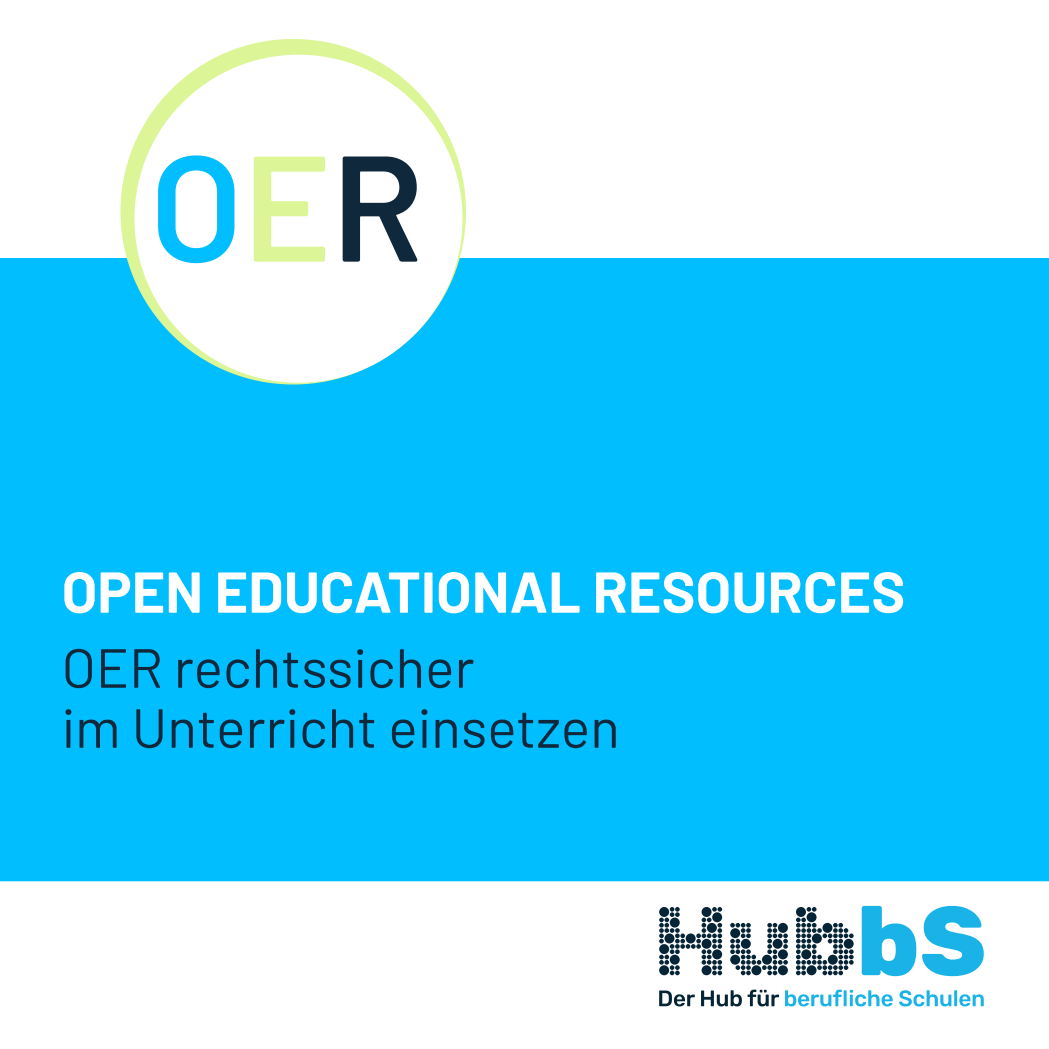
<style>
.page{position:relative;width:1049px;height:1049px;background:#fff}
.page>*{position:absolute;margin:0;border:0;box-sizing:border-box;transform-origin:0 0}
.t1{font:600 150px "Barlow";color:#00beff}
.t2{font:700 57.5px "Barlow";color:#fff}
.t3{font:55px/60px "Barlow";color:#0f283c}
.s1{color:#dcf596}
.s2{color:#0f283c}
</style>
<div class="page">
<div style="left:0;top:259px;width:1049px;height:618px;background:#00beff"></div>
<div style="left:0;top:874px;width:1049px;height:7px;background:#00beff"></div>
<svg style="left:785px;top:989px;width:199px;height:17px"></svg>
<svg style="left:659px;top:989px;width:120px;height:17px"></svg>
<svg style="left:730px;top:923px;width:58px;height:52px"></svg>
<svg style="left:659px;top:907px;width:63px;height:68px"></svg>
<svg style="left:796px;top:907px;width:58px;height:68px"></svg>
<svg style="left:862px;top:906px;width:122px;height:70px"></svg>
<div style="left:120px;top:39px;width:346px;height:345px;background:#dcf596;border-radius:50%"></div>
<div style="left:134px;top:55px;width:328px;height:328px;background:#fff;border-radius:50%"></div>
<h1 class="t1" style="left:150px;top:114px;width:275px">O<span class="s1">E</span><span class="s2">R</span></h1>
<p class="t2" style="left:62px;top:556px;width:845px">OPEN EDUCATIONAL RESOURCES</p>
<p class="t3" style="left:62px;top:636px;width:560px">OER rechtssicher<br>im Unterricht einsetzen</p>
</div>
